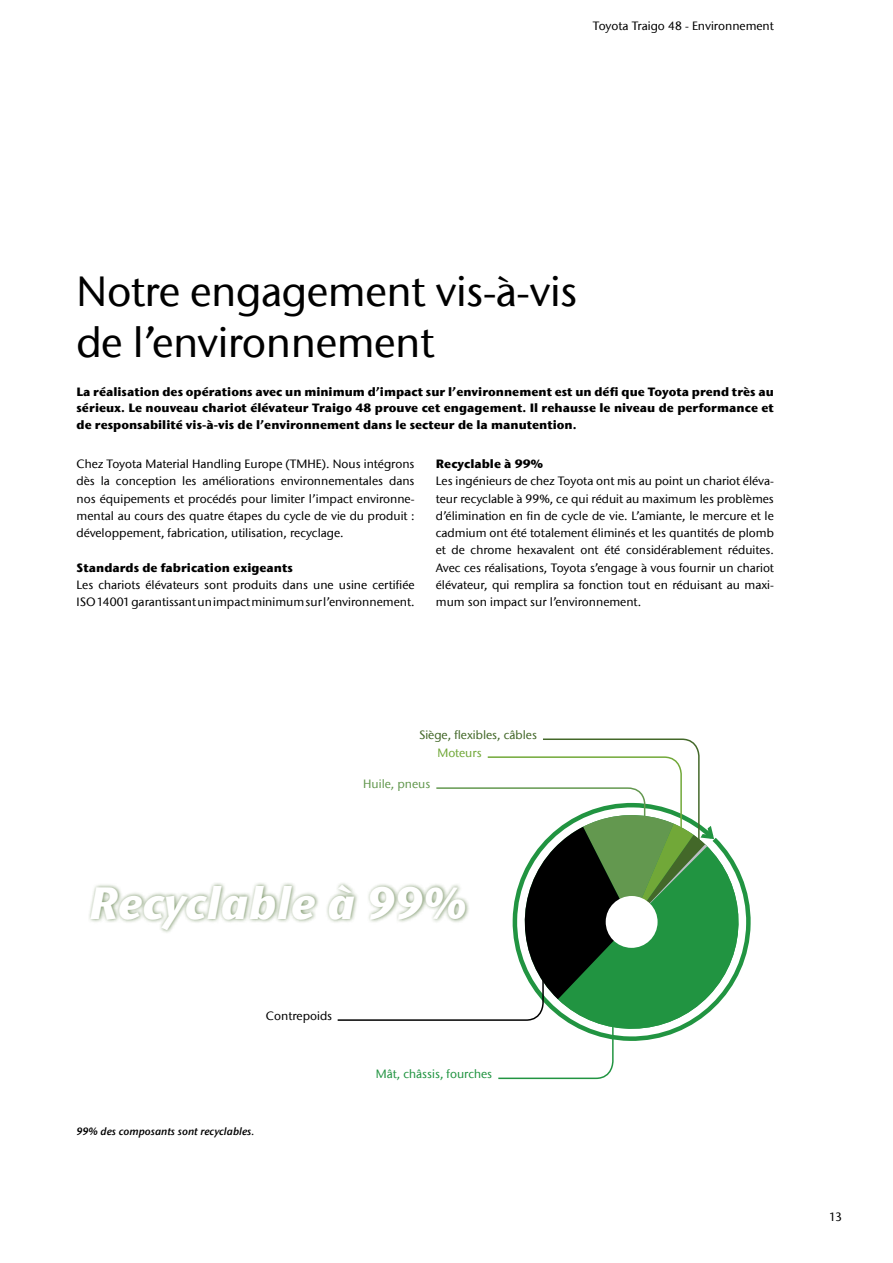
<style>
.page{position:relative;width:893px;height:1263px;background:#fff}
.page>*{position:absolute;margin:0;border:0;box-sizing:border-box;transform-origin:0 0}
.t1{font:italic 700 45px "ITC Stone Sans Com";color:#fff}
.t2{font:500 42px/50.4px "ITC Stone Sans Com";letter-spacing:-.01em;color:#000}
.t3{font:500 12px/17.2px "ITC Stone Sans Com";color:#000;text-align:justify}
.t4{font:700 12px/16.5px "ITC Stone Sans Com";color:#000;text-align:justify}
.t5{font:500 12px "ITC Stone Sans Com";color:#436829}
.t6{font:500 12px "ITC Stone Sans Com";color:#219441}
.t7{font:500 12px "ITC Stone Sans Com";color:#63984f}
.t8{font:500 12px "ITC Stone Sans Com";color:#71a838}
.t9{font:italic 10.5px "ITC Stone Sans Com Semi";color:#000}
</style>
<div class="page">
<div style="left:87px;top:881px;width:383px;height:54px;background:#436829;opacity:.75"></div>
<svg style="left:336px;top:738px;width:414px;height:342px"></svg>
<p class="t3" style="left:593px;top:17px;width:183px">Toyota Traigo 48 - Environnement</p>
<h2 class="t2" style="left:77px;top:267px;width:502px">Notre engagement vis-à-vis de l’environnement</h2>
<p class="t4" style="left:77px;top:383px;width:699px">La réalisation des opérations avec un minimum d’impact sur l’environnement est un défi que Toyota prend très au sérieux. Le nouveau chariot élévateur Traigo 48 prouve cet engagement. Il rehausse le niveau de performance et de responsabilité vis-à-vis de l’environnement dans le secteur de la manutention.</p>
<p class="t3" style="left:77px;top:455px;width:340px">Chez Toyota Material Handling Europe (TMHE). Nous intégrons dès la conception les améliorations environnementales dans nos équipements et procédés pour limiter l’impact environne&shy;mental au cours des quatre étapes du cycle de vie du produit : développement, fabrication, utilisation, recyclage.</p>
<p class="t4" style="left:77px;top:559px;width:218px">Standards de fabrication exigeants</p>
<p class="t3" style="left:77px;top:576px;width:340px">Les chariots élévateurs sont produits dans une usine certifiée<br>ISO 14001 garantissant un impact minimum sur l’environnement.</p>
<p class="t4" style="left:436px;top:455px;width:109px">Recyclable à 99%</p>
<p class="t3" style="left:436px;top:472px;width:340px">Les ingénieurs de chez Toyota ont mis au point un chariot éléva&shy;teur recyclable à 99%, ce qui réduit au maximum les problèmes d’élimination en fin de cycle de vie. L’amiante, le mercure et le cadmium ont été totalement éliminés et les quantités de plomb et de chrome hexavalent ont été considérablement réduites.<br>Avec ces réalisations, Toyota s’engage à vous fournir un chariot élévateur, qui remplira sa fonction tout en réduisant au maxi&shy;mum son impact sur l’environnement.</p>
<p class="t5" style="left:419px;top:728px;width:119px">Siège, flexibles, câbles</p>
<p class="t8" style="left:437px;top:746px;width:46px">Moteurs</p>
<p class="t7" style="left:363px;top:777px;width:69px">Huile, pneus</p>
<h1 class="t1" style="left:89px;top:876px;width:379px">Recyclable à 99%</h1>
<p class="t3" style="left:266px;top:1007px;width:68px">Contrepoids</p>
<p class="t9" style="left:77px;top:1125px;width:179px">99% des composants sont recyclables.</p>
<p class="t6" style="left:376px;top:1067px;width:118px">Mât, châssis, fourches</p>
<p class="t3" style="left:829px;top:1208px;width:14px">13</p>
</div>
